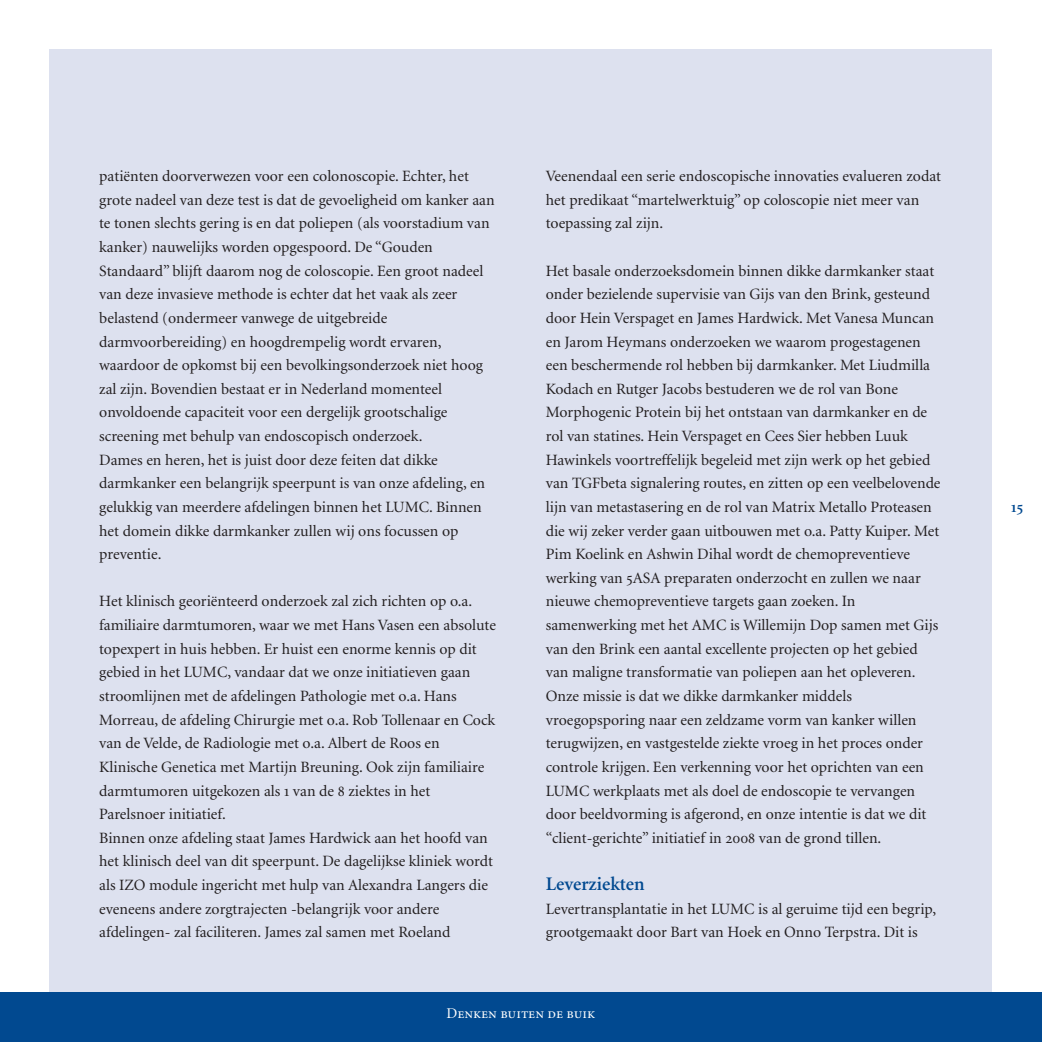
<style>
.page{position:relative;width:1042px;height:1042px;background:#fff}
.page>*{position:absolute;margin:0;border:0;box-sizing:border-box;transform-origin:0 0}
.t1{font:600 19.25px "Minion";color:#014990}
.t2{font:15.75px/23.6px "Minion";color:#231f20}
.t3{font:15.75px "Minion Semibold SC";color:#014990}
.t4{font:14.88px "Minion Regular SC";letter-spacing:-.005em;color:#fff}
.s1{font-family:"Minion Regular SC"}
</style>
<div class="page">
<div style="left:50px;top:50px;width:942px;height:992px;background:#dde1ef"></div>
<div style="left:0;top:992px;width:1042px;height:50px;background:#014990"></div>
<p class="t2" style="left:99px;top:165px;width:397px">patiënten doorverwezen voor een colonoscopie. Echter, het grote nadeel van deze test is dat de gevoeligheid om kanker aan te tonen slechts gering is en dat poliepen (als voorstadium van kanker) nauwelijks worden opgespoord. De “Gouden Standaard” blijft daarom nog de coloscopie. Een groot nadeel van deze invasieve methode is echter dat het vaak als zeer belastend (ondermeer vanwege de uitgebreide darmvoorbereiding) en hoogdrempelig wordt ervaren, waardoor de opkomst bij een bevolkingsonderzoek niet hoog zal zijn. Bovendien bestaat er in Nederland momenteel onvoldoende capaciteit voor een dergelijk grootschalige screening met behulp van endoscopisch onderzoek.<br>Dames en heren, het is juist door deze feiten dat dikke darmkanker een belangrijk speerpunt is van onze afdeling, en gelukkig van meerdere afdelingen binnen het LUMC. Binnen het domein dikke darmkanker zullen wij ons focussen op preventie.</p>
<p class="t2" style="left:99px;top:590px;width:398px">Het klinisch georiënteerd onderzoek zal zich richten op o.a. familiaire darmtumoren, waar we met Hans Vasen een absolute topexpert in huis hebben. Er huist een enorme kennis op dit gebied in het LUMC, vandaar dat we onze initiatieven gaan stroomlijnen met de afdelingen Pathologie met o.a. Hans Morreau, de afdeling Chirurgie met o.a. Rob Tollenaar en Cock van de Velde, de Radiologie met o.a. Albert de Roos en Klinische Genetica met Martijn Breuning. Ook zijn familiaire darmtumoren uitgekozen als <span class="s1">1</span> van de <span class="s1">8</span> ziektes in het Parelsnoer initiatief.<br>Binnen onze afdeling staat James Hardwick aan het hoofd van het klinisch deel van dit speerpunt. De dagelijkse kliniek wordt als IZO module ingericht met hulp van Alexandra Langers die eveneens andere zorgtrajecten -belangrijk voor andere afdelingen- zal faciliteren. James zal samen met Roeland</p>
<p class="t2" style="left:546px;top:165px;width:397px">Veenendaal een serie endoscopische innovaties evalueren zodat het predikaat “martelwerktuig” op coloscopie niet meer van toepassing zal zijn.</p>
<p class="t2" style="left:546px;top:259px;width:396px">Het basale onderzoeksdomein binnen dikke darmkanker staat onder bezielende supervisie van Gijs van den Brink, gesteund door Hein Verspaget en James Hardwick. Met Vanesa Muncan en Jarom Heymans onderzoeken we waarom progestagenen een beschermende rol hebben bij darmkanker. Met Liudmilla Kodach en Rutger Jacobs bestuderen we de rol van Bone Morphogenic Protein bij het ontstaan van darmkanker en de rol van statines. Hein Verspaget en Cees Sier hebben Luuk Hawinkels voortreffelijk begeleid met zijn werk op het gebied van TGFbeta signalering routes, en zitten op een veelbelovende lijn van metastasering en de rol van Matrix Metallo Proteasen die wij zeker verder gaan uitbouwen met o.a. Patty Kuiper. Met Pim Koelink en Ashwin Dihal wordt de chemopreventieve werking van <span class="s1">5</span>ASA preparaten onderzocht en zullen we naar nieuwe chemopreventieve targets gaan zoeken. In samenwerking met het AMC is Willemijn Dop samen met Gijs van den Brink een aantal excellente projecten op het gebied van maligne transformatie van poliepen aan het opleveren.<br>Onze missie is dat we dikke darmkanker middels vroegopsporing naar een zeldzame vorm van kanker willen terugwijzen, en vastgestelde ziekte vroeg in het proces onder controle krijgen. Een verkenning voor het oprichten van een LUMC werkplaats met als doel de endoscopie te vervangen door beeldvorming is afgerond, en onze intentie is dat we dit “client-gerichte” initiatief in <span class="s1">2008</span> van de grond tillen.</p>
<p class="t1" style="left:546px;top:874px;width:100px">Leverziekten</p>
<p class="t2" style="left:546px;top:897px;width:392px">Levertransplantatie in het LUMC is al geruime tijd een begrip, grootgemaakt door Bart van Hoek en Onno Terpstra. Dit is</p>
<p class="t4" style="left:447px;top:1006px;width:150px">Denken buiten de buik</p>
<p class="t3" style="left:1011px;top:499px;width:13px">15</p>
</div>
